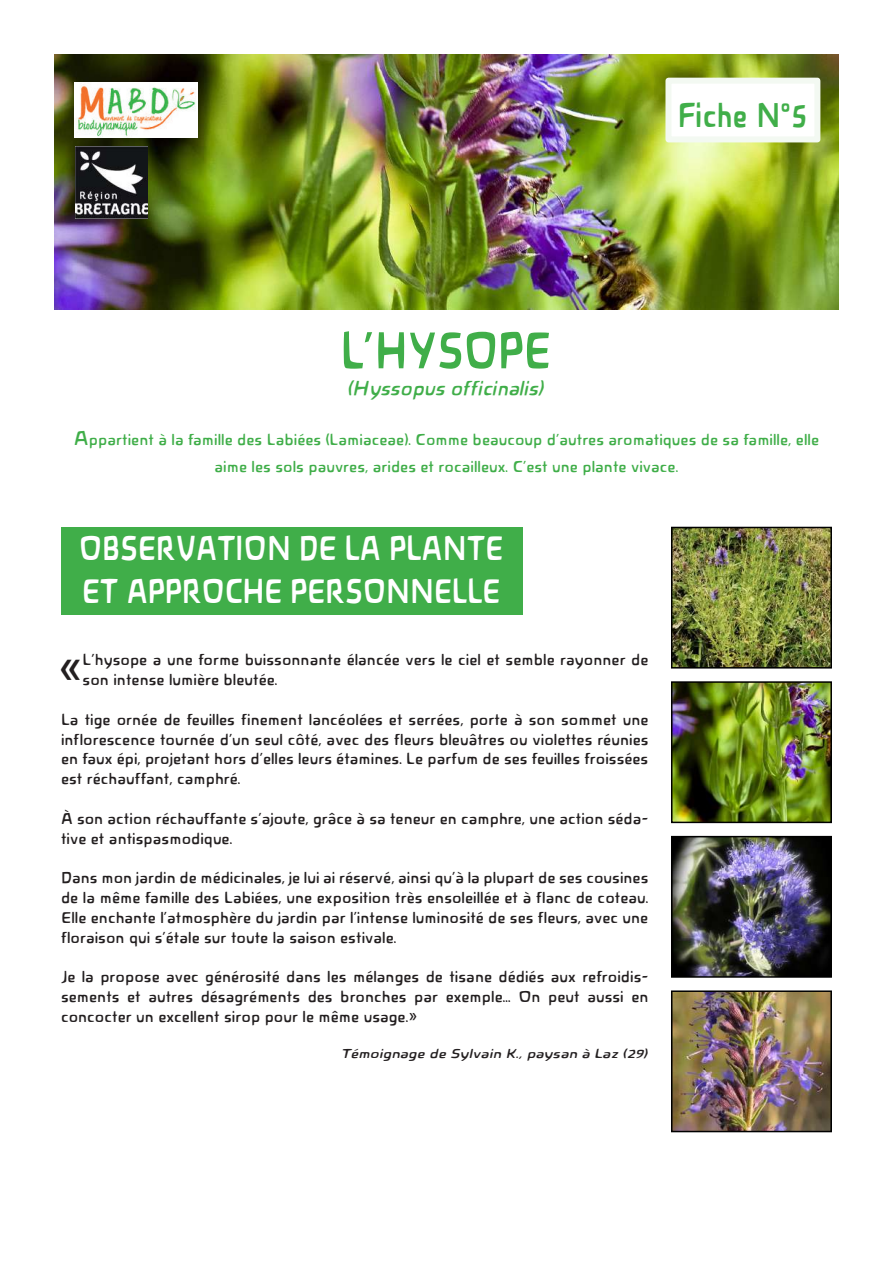
<style>
.page{position:relative;width:893px;height:1263px;background:#fff}
.page>*{position:absolute;margin:0;border:0;box-sizing:border-box;transform-origin:0 0}
.t1{font:54px "Novalis Bold Condensed Roman";color:#40ae49}
.t2{font:46.2px "Novalis Medium Roman";color:#231f20}
.t3{font:36px/43.2px "Novalis Bold Condensed Roman";color:#fff}
.t4{font:36px "Novalis Bold Condensed Roman";color:#40ae49}
.t5{font:italic 500 21px "Novalis";color:#40ae49}
.t6{font:16.5px/19.8px "Novalis Medium Roman";color:#231f20;text-align:justify}
.t7{font:16.5px/27px "Novalis Medium Roman";color:#40ae49;text-align:center}
.t8{font:italic 13.5px "Novalis Medium Exp";color:#231f20}
.s1{font-size:21px}
</style>
<div class="page">
<img style="left:54px;top:54px;width:785px;height:255px">
<img style="left:75px;top:83px;width:123px;height:54px">
<div style="left:668px;top:81px;width:149px;height:58px;background:#fff"></div>
<div style="left:665px;top:78px;width:155px;height:64px;border:6px solid #f3f9f2"></div>
<div style="left:61px;top:527px;width:461px;height:87px;background:#40ae49"></div>
<img style="left:674px;top:993px;width:155px;height:136px">
<div style="left:671px;top:990px;width:161px;height:142px;border:2px solid #000"></div>
<img style="left:76px;top:146px;width:71px;height:72px">
<img style="left:674px;top:839px;width:155px;height:136px">
<div style="left:671px;top:836px;width:161px;height:142px;border:2px solid #000"></div>
<img style="left:674px;top:684px;width:155px;height:136px">
<div style="left:671px;top:681px;width:161px;height:142px;border:2px solid #000"></div>
<img style="left:674px;top:530px;width:155px;height:135px">
<div style="left:671px;top:527px;width:161px;height:141px;border:2px solid #000"></div>
<h3 class="t4" style="left:678px;top:94px;width:130px">Fiche N°5</h3>
<h1 class="t1" style="left:342px;top:319px;width:211px">L’HYSOPE</h1>
<p class="t5" style="left:349px;top:377px;width:197px">(Hyssopus officinalis)</p>
<p class="t7" style="left:74px;top:426px;width:747px"><span class="s1">A</span>ppartient à la famille des Labiées (Lamiaceae). Comme beaucoup d’autres aromatiques de sa famille, elle aime les sols pauvres, arides et rocailleux. C’est une plante vivace.</p>
<h3 class="t3" style="left:80px;top:526px;width:425px">OBSERVATION DE LA PLANTE<br>ET APPROCHE PERSONNELLE</h3>
<h2 class="t2" style="left:58px;top:644px;width:26px">«</h2>
<p class="t6" style="left:83px;top:650px;width:567px">L’hysope a une forme buissonnante élancée vers le ciel et semble rayonner de son intense lumière bleutée.</p>
<p class="t6" style="left:61px;top:709px;width:589px">La tige ornée de feuilles finement lancéolées et serrées, porte à son sommet une inflorescence tournée d’un seul côté, avec des fleurs bleuâtres ou violettes réunies en faux épi, projetant hors d’elles leurs étamines. Le parfum de ses feuilles froissées est réchauffant, camphré.</p>
<p class="t6" style="left:61px;top:808px;width:589px">À son action réchauffante s’ajoute, grâce à sa teneur en camphre, une action séda&shy;tive et antispasmodique.</p>
<p class="t6" style="left:61px;top:868px;width:589px">Dans mon jardin de médicinales, je lui ai réservé, ainsi qu’à la plupart de ses cousines de la même famille des Labiées, une exposition très ensoleillée et à flanc de coteau.<br>Elle enchante l’atmosphère du jardin par l’intense luminosité de ses fleurs, avec une floraison qui s’étale sur toute la saison estivale.</p>
<p class="t6" style="left:61px;top:967px;width:589px">Je la propose avec générosité dans les mélanges de tisane dédiés aux refroidis&shy;sements et autres désagréments des bronches par exemple... On peut aussi en concocter un excellent sirop pour le même usage.»</p>
<p class="t8" style="left:341px;top:1046px;width:309px">Témoignage de Sylvain K., paysan à Laz (29)</p>
</div>
